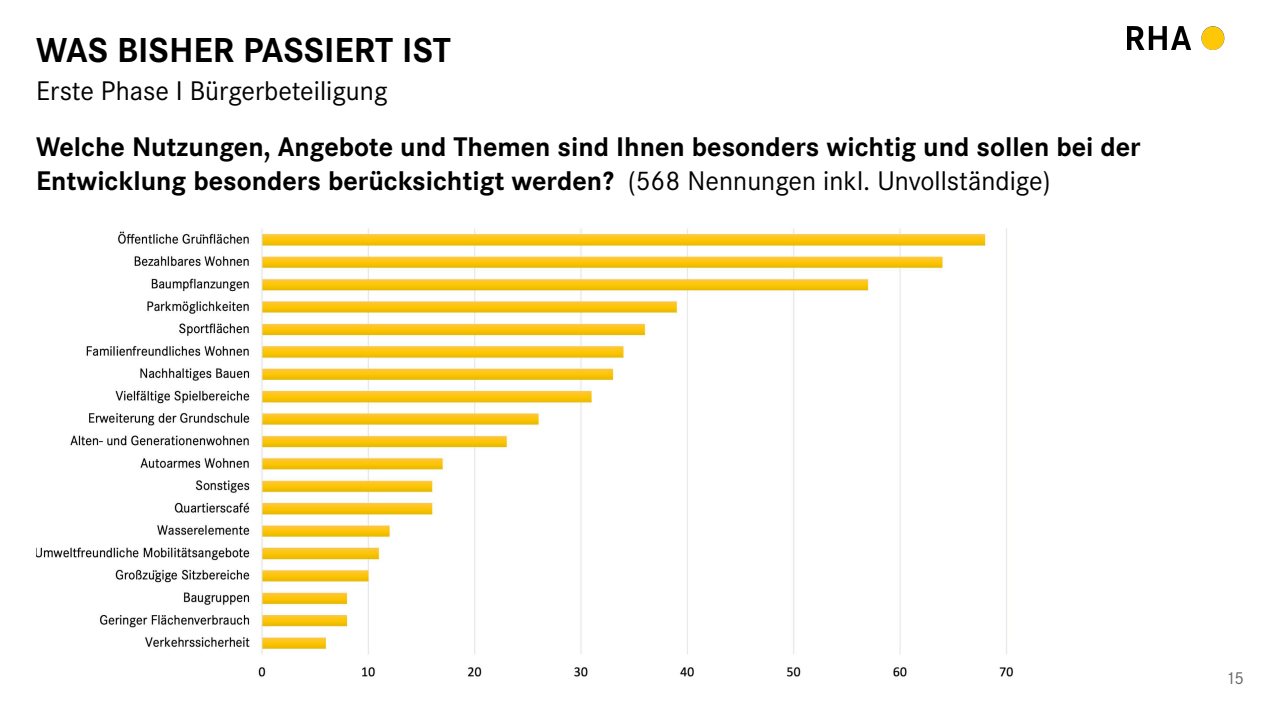
<style>
.page{position:relative;width:1280px;height:720px;background:#fff}
.page>*{position:absolute;margin:0;border:0;box-sizing:border-box;transform-origin:0 0}
.Überschrift_1{font:700 36px "Corporate S";color:#000}
.t1{font:700 28px "Corporate S";color:#000}
.Überschrift_1-2{font:28px "Corporate S";color:#000}
.t2{font:18px "Corporate S";color:#666}
.s1{font-weight:400}
</style>
<div class="page">
<img style="left:36px;top:228px;width:978px;height:449px">
<img style="left:1127px;top:27px;width:98px;height:23px">
<p class="Überschrift_1" style="left:36px;top:29px;width:416px">WAS BISHER PASSIERT IST</p>
<p class="Überschrift_1-2" style="left:36px;top:74px;width:353px">Erste Phase I Bürgerbeteiligung</p>
<p class="t1" style="left:36px;top:131px;width:1106px">Welche Nutzungen, Angebote und Themen sind Ihnen besonders wichtig und sollen bei der</p>
<p class="t1" style="left:36px;top:165px;width:1016px">Entwicklung besonders berücksichtigt werden? <span class="s1">(568 Nennungen inkl. Unvollständige)</span></p>
<p class="t2" style="left:1226px;top:668px;width:20px">15</p>
</div>
